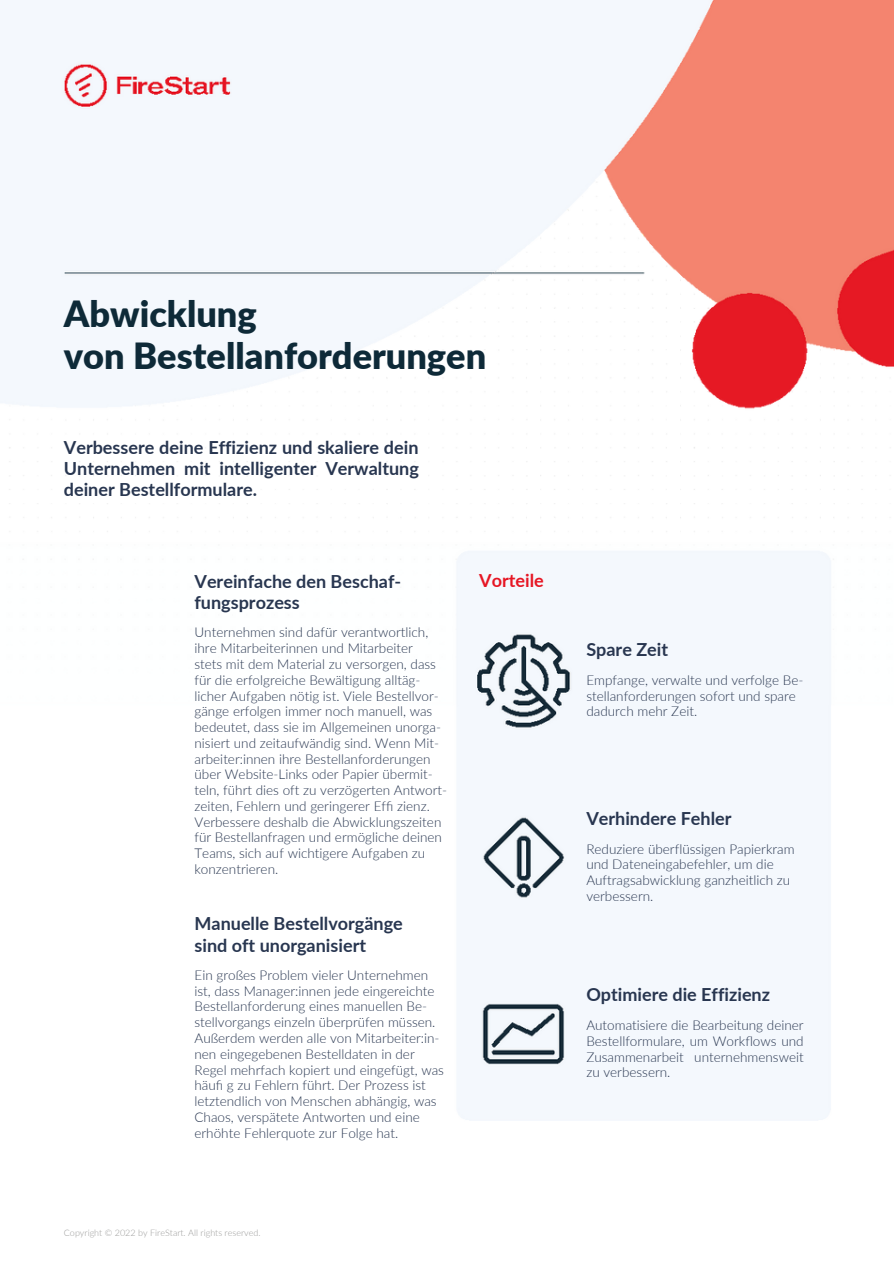
<style>
.page{position:relative;width:894px;height:1264px;background:#fff}
.page>*{position:absolute;margin:0;border:0;box-sizing:border-box;transform-origin:0 0}
.t1{font:900 36px "Lato";color:#0e2a38}
.t2{font:700 18px/21.5px "Lato";color:#283650}
.t3{font:700 18px "Lato";color:#e61624}
.t4{font:300 13.5px/15.8px "Lato";color:#283650}
.t5{font:300 9px "Lato";color:#9c9c9b}
</style>
<div class="page">
<img style="left:0;top:0;width:893px;height:1121px">
<p class="t1" style="left:64px;top:291px;width:194px">Abwicklung</p>
<p class="t1" style="left:64px;top:334px;width:424px">von Bestellanforderungen</p>
<p class="t2" style="left:64px;top:436px;width:356px;text-align:justify">Verbessere deine Effizienz und skaliere dein Unternehmen mit intelligenter Verwaltung deiner Bestellformulare.</p>
<p class="t2" style="left:194px;top:570px;width:208px">Vereinfache den Beschaf&shy;fungsprozess</p>
<p class="t4" style="left:194px;top:624px;width:235px">Unternehmen sind dafür verantwortlich, ihre Mitarbeiterinnen und Mitarbeiter</p>
<p class="t4" style="left:194px;top:656px;width:254px">stets mit dem Material zu versorgen, dass für die erfolgreiche Bewältigung alltäg&shy;licher Aufgaben nötig ist. Viele Bestellvor&shy;gänge erfolgen immer noch manuell, was bedeutet, dass sie im Allgemeinen unorga&shy;nisiert und zeitaufwändig sind. Wenn Mit&shy;arbeiter:innen ihre Bestellanforderungen über Website-Links oder Papier übermit&shy;teln, führt dies oft zu verzögerten Antwort&shy;zeiten, Fehlern und geringerer Effi zienz.<br>Verbessere deshalb die Abwicklungszeiten für Bestellanfragen und ermögliche deinen Teams, sich auf wichtigere Aufgaben zu konzentrieren.</p>
<p class="t2" style="left:194px;top:912px;width:210px">Manuelle Bestellvorgänge sind oft unorganisiert</p>
<p class="t4" style="left:194px;top:966px;width:251px">Ein großes Problem vieler Unternehmen ist, dass Manager:innen jede eingereichte Bestellanforderung eines manuellen Be&shy;stellvorgangs einzeln überprüfen müssen.<br>Außerdem werden alle von Mitarbeiter:in&shy;nen eingegebenen Bestelldaten in der Regel mehrfach kopiert und eingefügt, was häufi g zu Fehlern führt. Der Prozess ist letztendlich von Menschen abhängig, was Chaos, verspätete Antworten und eine erhöhte Fehlerquote zur Folge hat.</p>
<p class="t3" style="left:479px;top:569px;width:66px">Vorteile</p>
<p class="t5" style="left:64px;top:1226px;width:198px">Copyright © 2022 by FireStart. All rights reserved.</p>
<p class="t2" style="left:586px;top:638px;width:83px">Spare Zeit</p>
<p class="t4" style="left:586px;top:671px;width:218px">Empfange, verwalte und verfolge Be&shy;stellanforderungen sofort und spare dadurch mehr Zeit.</p>
<p class="t2" style="left:586px;top:807px;width:147px">Verhindere Fehler</p>
<p class="t4" style="left:586px;top:840px;width:210px">Reduziere überflüssigen Papierkram und Dateneingabefehler, um die<br>Auftragsabwicklung ganzheitlich zu verbessern.</p>
<p class="t2" style="left:586px;top:983px;width:185px">Optimiere die Effizienz</p>
<p class="t4" style="left:586px;top:1016px;width:219px;text-align:justify">Automatisiere die Bearbeitung deiner Bestellformulare, um Workflows und Zusammenarbeit unternehmensweit zu verbessern.</p>
</div>
